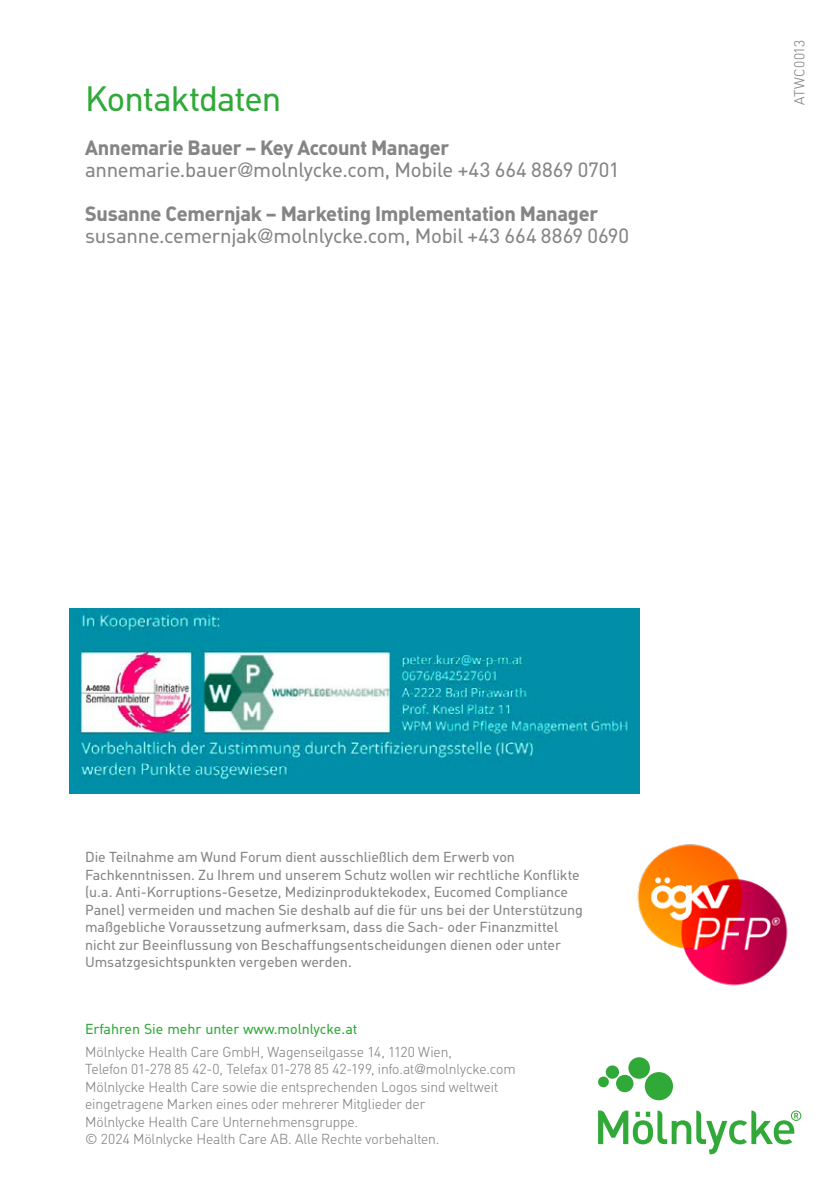
<style>
.page{position:relative;width:840px;height:1191px;background:#fff}
.page>*{position:absolute;margin:0;border:0;box-sizing:border-box;transform-origin:0 0}
.t1{font:34px "MHC Din";letter-spacing:-.025em;color:#31a939}
.t2{font:20px "MHC Din";letter-spacing:-.015em;color:#868586}
.t3{font:700 20px "MHC Din";letter-spacing:-.015em;color:#868586}
.t4{font:14px/17.6px "MHC Din";letter-spacing:-.005em;color:#868586}
.t5{font:300 14px/17.6px "MHC Din";letter-spacing:-.005em;color:#868586}
.t6{font:14px "MHC Din";color:#31a939}
.t7{font:300 14px "MHC Din";letter-spacing:.015em;color:#868586}
</style>
<div class="page">
<svg style="left:598px;top:1057px;width:202px;height:97px"></svg>
<img style="left:637px;top:844px;width:151px;height:142px">
<img style="left:69px;top:609px;width:570px;height:184px">
<h1 class="t1" style="left:85px;top:79px;width:197px">Kontaktdaten</h1>
<h2 class="t3" style="left:85px;top:136px;width:365px">Annemarie Bauer – Key Account Manager</h2>
<h2 class="t2" style="left:85px;top:158px;width:535px">annemarie.bauer@molnlycke.com, Mobile +43 664 8869 0701</h2>
<h2 class="t3" style="left:85px;top:202px;width:514px">Susanne Cemernjak – Marketing Implementation Manager</h2>
<h2 class="t2" style="left:85px;top:224px;width:545px">susanne.cemernjak@molnlycke.com, Mobil +43 664 8869 0690</h2>
<p class="t7" style="left:791px;top:105px;width:66px;rotate:-90deg">ATWC0013</p>
<p class="t4" style="left:85px;top:848px;width:499px">Die Teilnahme am Wund Forum dient ausschließlich dem Erwerb von Fachkenntnissen. Zu Ihrem und unserem Schutz wollen wir rechtliche Konflikte (u.a. Anti-Korruptions-Gesetze, Medizinproduktekodex, Eucomed Compliance Panel) vermeiden und machen Sie deshalb auf die für uns bei der Unterstützung maßgebliche Voraussetzung aufmerksam, dass die Sach- oder Finanzmittel nicht zur Beeinflussung von Beschaffungsentscheidungen dienen oder unter Umsatzgesichtspunkten vergeben werden.</p>
<p class="t6" style="left:85px;top:1020px;width:274px">Erfahren Sie mehr unter www.molnlycke.at</p>
<p class="t5" style="left:85px;top:1043px;width:432px">Mölnlycke Health Care GmbH, Wagenseilgasse 14, 1120 Wien,<br>Telefon 01-278 85 42-0, Telefax 01-278 85 42-199, info.at@molnlycke.com Mölnlycke Health Care sowie die entsprechenden Logos sind weltweit eingetragene Marken eines oder mehrerer Mitglieder der<br>Mölnlycke Health Care Unternehmensgruppe.<br>© 2024 Mölnlycke Health Care AB. Alle Rechte vorbehalten.</p>
</div>
